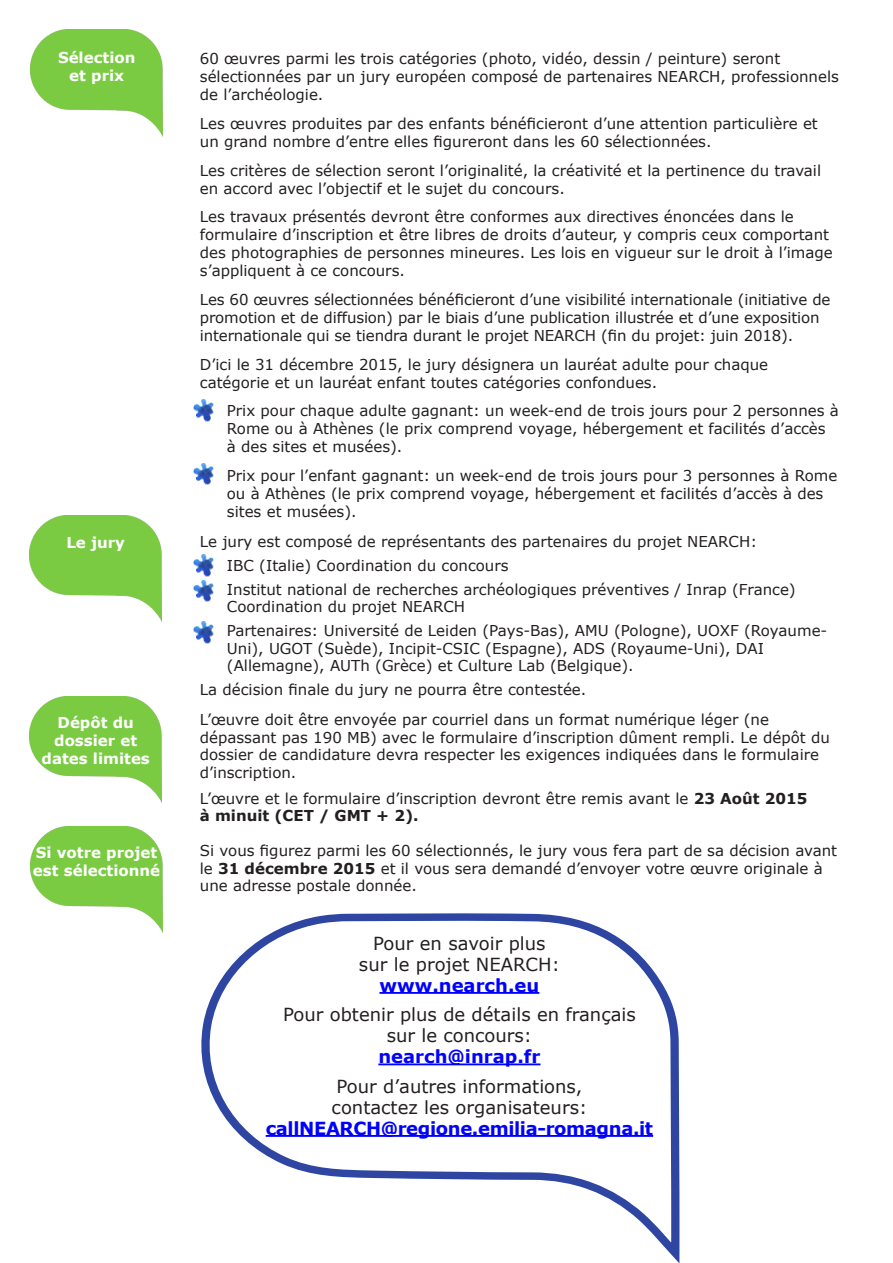
<style>
.page{position:relative;width:893px;height:1263px;background:#fff}
.page>*{position:absolute;margin:0;border:0;box-sizing:border-box;transform-origin:0 0}
.List_Paragraph{font:18px/21px "Verdana";color:#231f20;text-align:center}
.List_Paragraph-2{font:15px/18px "Verdana";color:#231f20}
.Titolo{font:700 15px/18px "Verdana";color:#fefefe}
.s1{font-weight:700}
.s2{font-weight:700;color:#00f}
</style>
<div class="page">
<img style="left:31px;top:30px;width:132px;height:106px">
<img style="left:194px;top:400px;width:20px;height:21px">
<img style="left:194px;top:463px;width:20px;height:22px">
<img style="left:30px;top:516px;width:132px;height:106px">
<img style="left:30px;top:696px;width:132px;height:107px">
<img style="left:31px;top:826px;width:132px;height:106px">
<svg style="left:201px;top:913px;width:479px;height:350px"></svg>
<hr style="left:379px;top:992px;width:160px;height:2px;background:#00f">
<hr style="left:378px;top:1063px;width:162px;height:2px;background:#00f">
<hr style="left:266px;top:1135px;width:387px;height:2px;background:#00f">
<img style="left:194px;top:555px;width:20px;height:21px">
<img style="left:194px;top:580px;width:20px;height:22px">
<img style="left:194px;top:622px;width:20px;height:21px">
<p class="Titolo" style="left:58px;top:48px;width:79px;text-align:center">Sélection et prix</p>
<p class="Titolo" style="left:66px;top:534px;width:60px">Le jury</p>
<p class="Titolo" style="left:54px;top:713px;width:85px">Dépôt du dossier et</p>
<p class="Titolo" style="left:42px;top:749px;width:110px">dates limites</p>
<p class="Titolo" style="left:33px;top:844px;width:129px">Si votre projet est sélectionné</p>
<p class="List_Paragraph-2" style="left:200px;top:50px;width:641px">60 œuvres parmi les trois catégories (photo, vidéo, dessin / peinture) seront sélectionnées par un jury européen composé de partenaires NEARCH, professionnels de l’archéologie.</p>
<p class="List_Paragraph-2" style="left:200px;top:114px;width:619px">Les œuvres produites par des enfants bénéficieront d’une attention particulière et un grand nombre d’entre elles figureront dans les 60 sélectionnées.</p>
<p class="List_Paragraph-2" style="left:200px;top:161px;width:623px">Les critères de sélection seront l’originalité, la créativité et la pertinence du travail en accord avec l’objectif et le sujet du concours.</p>
<p class="List_Paragraph-2" style="left:200px;top:208px;width:634px">Les travaux présentés devront être conformes aux directives énoncées dans le formulaire d’inscription et être libres de droits d’auteur, y compris ceux comportant des photographies de personnes mineures. Les lois en vigueur sur le droit à l’image s’appliquent à ce concours.</p>
<p class="List_Paragraph-2" style="left:200px;top:290px;width:632px">Les 60 œuvres sélectionnées bénéficieront d’une visibilité internationale (initiative de promotion et de diffusion) par le biais d’une publication illustrée et d’une exposition internationale qui se tiendra durant le projet NEARCH (fin du projet: juin 2018).</p>
<p class="List_Paragraph-2" style="left:200px;top:355px;width:570px">D’ici le 31 décembre 2015, le jury désignera un lauréat adulte pour chaque catégorie et un lauréat enfant toutes catégories confondues.</p>
<p class="List_Paragraph-2" style="left:227px;top:402px;width:614px;text-indent:-27px">• Prix pour chaque adulte gagnant: un week-end de trois jours pour 2 personnes à<br>Rome ou à Athènes (le prix comprend voyage, hébergement et facilités d’accès<br>à des sites et musées).</p>
<p class="List_Paragraph-2" style="left:227px;top:466px;width:612px;text-indent:-27px">• Prix pour l’enfant gagnant: un week-end de trois jours pour 3 personnes à Rome ou à Athènes (le prix comprend voyage, hébergement et facilités d’accès à des sites et musées).</p>
<p class="List_Paragraph-2" style="left:200px;top:532px;width:559px">Le jury est composé de représentants des partenaires du projet NEARCH:</p>
<p class="List_Paragraph-2" style="left:200px;top:556px;width:310px">• IBC (Italie) Coordination du concours</p>
<p class="List_Paragraph-2" style="left:227px;top:580px;width:570px;line-height:17.5px;text-indent:-27px">• Institut national de recherches archéologiques préventives / Inrap (France)<br>Coordination du projet NEARCH</p>
<p class="List_Paragraph-2" style="left:227px;top:622px;width:602px;line-height:17.5px;text-indent:-27px">• Partenaires: Université de Leiden (Pays-Bas), AMU (Pologne), UOXF (Royaume-<br>Uni), UGOT (Suède), Incipit-CSIC (Espagne), ADS (Royaume-Uni), DAI (Allemagne), AUTh (Grèce) et Culture Lab (Belgique).</p>
<p class="List_Paragraph-2" style="left:200px;top:680px;width:388px">La décision finale du jury ne pourra être contestée.</p>
<p class="List_Paragraph-2" style="left:200px;top:711px;width:632px;line-height:17.5px">L’œuvre doit être envoyée par courriel dans un format numérique léger (ne dépassant pas 190 MB) avec le formulaire d’inscription dûment rempli. Le dépôt du dossier de candidature devra respecter les exigences indiquées dans le formulaire d’inscription.</p>
<p class="List_Paragraph-2" style="left:200px;top:789px;width:609px;line-height:17.5px">L’œuvre et le formulaire d’inscription devront être remis avant le <span class="s1">23 Août 2015 à minuit (CET / GMT + 2).</span></p>
<p class="List_Paragraph-2" style="left:200px;top:842px;width:639px;line-height:17.5px">Si vous figurez parmi les 60 sélectionnés, le jury vous fera part de sa décision avant le <span class="s1">31 décembre 2015</span> et il vous sera demandé d’envoyer votre œuvre originale à une adresse postale donnée.</p>
<p class="List_Paragraph" style="left:359px;top:932px;width:202px">Pour en savoir plus sur le projet NEARCH: <span class="s2">www.nearch.eu</span></p>
<p class="List_Paragraph" style="left:283px;top:1004px;width:354px">Pour obtenir plus de détails en français sur le concours:<br><span class="s2">nearch@inrap.fr</span></p>
<p class="List_Paragraph" style="left:266px;top:1075px;width:389px">Pour d’autres informations,<br>contactez les organisateurs: <span class="s2">callNEARCH@regione.emilia-romagna.it</span></p>
</div>
